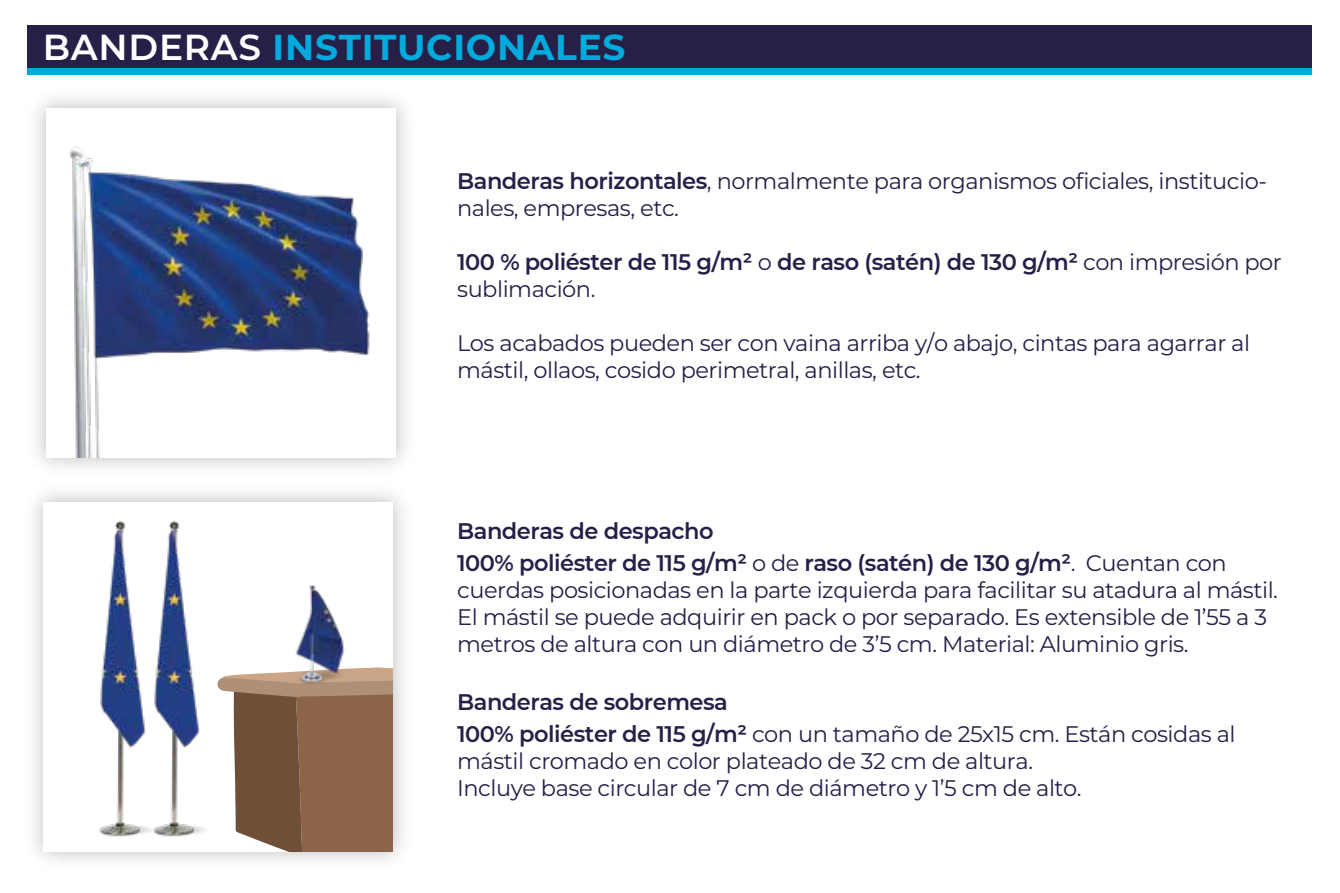
<style>
.page{position:relative;width:1340px;height:893px;background:#fff}
.page>*{position:absolute;margin:0;border:0;box-sizing:border-box;transform-origin:0 0}
.t1{font:700 36px "Montserrat";letter-spacing:.02em;color:#00aadc}
.t2{font:22.5px/27px "Montserrat";letter-spacing:-.02em;color:#261f47}
.t3{font:600 22.5px/31.5px "Montserrat";letter-spacing:-.02em;color:#261f47}
.s1{font-weight:600;color:#fff}
.s2{font-weight:600}
.s3{font-weight:400}
</style>
<div class="page">
<div style="left:28px;top:26px;width:1284px;height:42px;background:#261f47"></div>
<div style="left:28px;top:68px;width:1284px;height:7px;background:#00aadc"></div>
<img style="left:34px;top:492px;width:369px;height:369px">
<div style="left:43px;top:502px;width:349px;height:350px;background:#fff"></div>
<img style="left:31px;top:108px;width:380px;height:349px">
<img style="left:100px;top:520px;width:44px;height:317px">
<img style="left:144px;top:520px;width:61px;height:317px">
<svg style="left:217px;top:667px;width:175px;height:185px;background:#967661"></svg>
<img style="left:293px;top:585px;width:54px;height:98px">
<h1 class="t1" style="left:43px;top:21px;width:584px"><span class="s1">BANDERAS</span> INSTITUCIONALES</h1>
<p class="t2" style="left:457px;top:166px;width:811px"><span class="s2">Banderas horizontales</span>, normalmente para organismos oficiales, institucio&shy;nales, empresas, etc.</p>
<p class="t3" style="left:457px;top:247px;width:826px;line-height:27px">100 % poliéster de 115 g/m² <span class="s3">o</span> de raso (satén) de 130 g/m² <span class="s3">con impresión por sublimación.</span></p>
<p class="t2" style="left:457px;top:328px;width:794px">Los acabados pueden ser con vaina arriba y/o abajo, cintas para agarrar al mástil, ollaos, cosido perimetral, anillas, etc.</p>
<p class="t3" style="left:457px;top:514px;width:771px">Banderas de despacho<br>100% poliéster de 115 g/m² <span class="s3">o de</span> raso (satén) de 130 g/m²<span class="s3">. Cuentan con</span></p>
<p class="t2" style="left:457px;top:575px;width:822px">cuerdas posicionadas en la parte izquierda para facilitar su atadura al mástil.<br>El mástil se puede adquirir en pack o por separado. Es extensible de 1’55 a 3 metros de altura con un diámetro de 3’5 cm. Material: Aluminio gris.</p>
<p class="t3" style="left:457px;top:685px;width:780px">Banderas de sobremesa<br>100% poliéster de 115 g/m² <span class="s3">con un tamaño de 25x15 cm. Están cosidas al</span></p>
<p class="t2" style="left:457px;top:746px;width:626px">mástil cromado en color plateado de 32 cm de altura.<br>Incluye base circular de 7 cm de diámetro y 1’5 cm de alto.</p>
</div>
